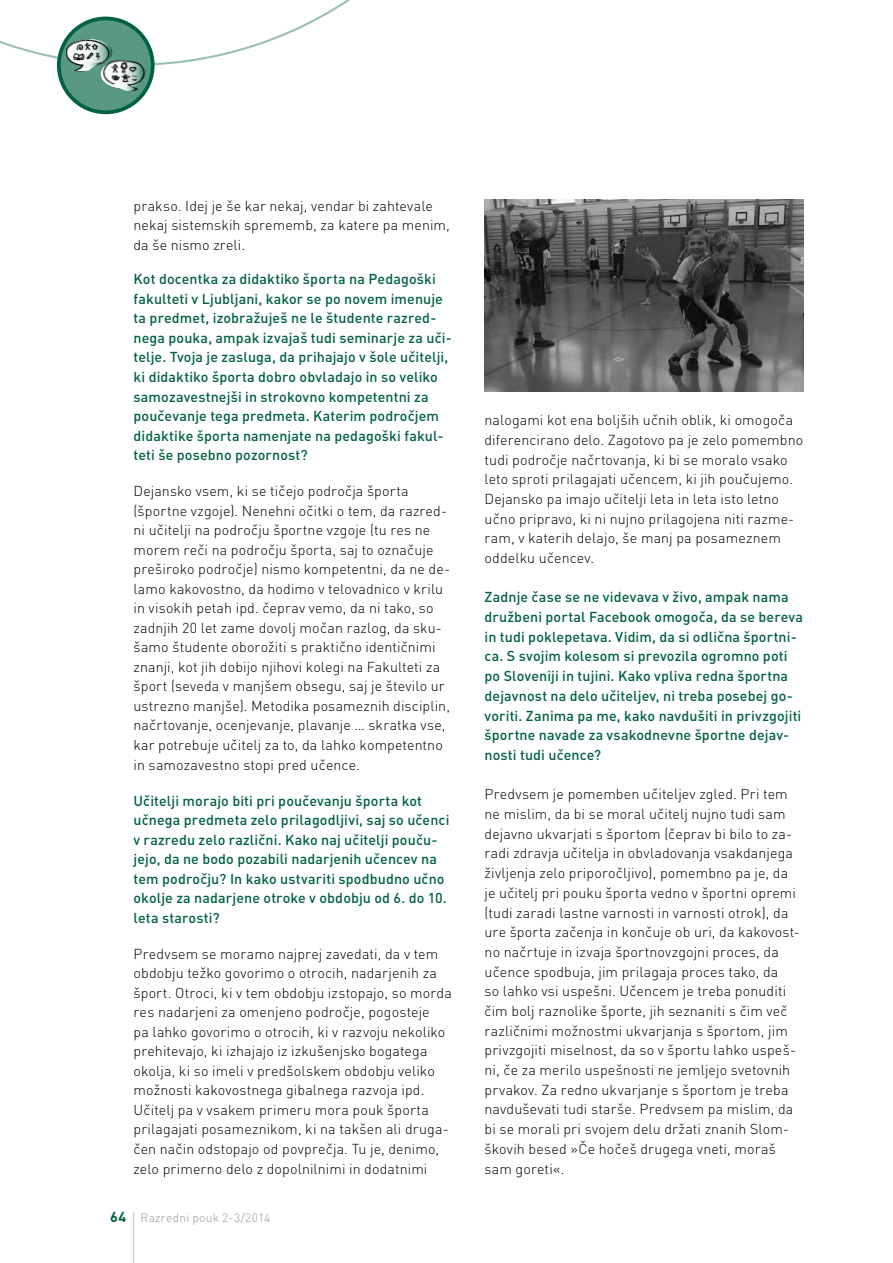
<style>
.page{position:relative;width:893px;height:1263px;background:#fff}
.page>*{position:absolute;margin:0;border:0;box-sizing:border-box;transform-origin:0 0}
.t1{font:300 14.25px/19.5px "DINP";letter-spacing:.01em;color:#000}
.t2{font:500 14.25px/19.5px "DINP";letter-spacing:.01em;color:#006241}
.t3{font:300 12px "DINP";letter-spacing:.02em;color:#939598}
.s1{font-weight:700;font-size:14.25px;color:#006241}
</style>
<div class="page">
<hr style="left:133px;top:1212px;width:1px;height:51px;background:#bfd8cf">
<svg style="left:59px;top:18px;width:94px;height:94px"></svg>
<img style="left:65px;top:92px;width:82px;height:7px">
<svg style="left:0;top:0;width:350px;height:92px"></svg>
<div style="left:57px;top:17px;width:98px;height:97px;border:4px solid #006241;border-radius:50%"></div>
<img style="left:485px;top:200px;width:318px;height:192px">
<p class="t1" style="left:134px;top:196px;width:318px">prakso. Idej je še kar nekaj, vendar bi zahtevale nekaj sistemskih sprememb, za katere pa menim, da še nismo zreli.</p>
<p class="t2" style="left:134px;top:269px;width:320px">Kot docentka za didaktiko športa na Pedagoški fakulteti v Ljubljani, kakor se po novem imenuje ta predmet, izobražuješ ne le študente razred&shy;nega pouka, ampak izvajaš tudi seminarje za uči&shy;telje. Tvoja je zasluga, da prihajajo v šole učitelji, ki didaktiko športa dobro obvladajo in so veliko samozavestnejši in strokovno kompetentni za poučevanje tega predmeta. Katerim področjem didaktike športa namenjate na pedagoški fakul&shy;teti še posebno pozornost?</p>
<p class="t1" style="left:134px;top:481px;width:318px">Dejansko vsem, ki se tičejo področja športa (športne vzgoje). Nenehni očitki o tem, da razred&shy;ni učitelji na področju športne vzgoje (tu res ne morem reči na področju športa, saj to označuje preširoko področje) nismo kompetentni, da ne de&shy;lamo kakovostno, da hodimo v telovadnico v krilu in visokih petah ipd. čeprav vemo, da ni tako, so zadnjih 20 let zame dovolj močan razlog, da sku&shy;šamo študente oborožiti s praktično identičnimi znanji, kot jih dobijo njihovi kolegi na Fakulteti za šport (seveda v manjšem obsegu, saj je število ur ustrezno manjše). Metodika posameznih disciplin, načrtovanje, ocenjevanje, plavanje … skratka vse, kar potrebuje učitelj za to, da lahko kompetentno in samozavestno stopi pred učence.</p>
<p class="t2" style="left:134px;top:790px;width:317px">Učitelji morajo biti pri poučevanju športa kot učnega predmeta zelo prilagodljivi, saj so učenci v razredu zelo različni. Kako naj učitelji pouču&shy;jejo, da ne bodo pozabili nadarjenih učencev na tem področju? In kako ustvariti spodbudno učno okolje za nadarjene otroke v obdobju od 6. do 10. leta starosti?</p>
<p class="t1" style="left:134px;top:944px;width:320px">Predvsem se moramo najprej zavedati, da v tem obdobju težko govorimo o otrocih, nadarjenih za šport. Otroci, ki v tem obdobju izstopajo, so morda res nadarjeni za omenjeno področje, pogosteje<br>pa lahko govorimo o otrocih, ki v razvoju nekoliko prehitevajo, ki izhajajo iz izkušenjsko bogatega okolja, ki so imeli v predšolskem obdobju veliko možnosti kakovostnega gibalnega razvoja ipd.<br>Učitelj pa v vsakem primeru mora pouk športa prilagajati posameznikom, ki na takšen ali druga&shy;čen način odstopajo od povprečja. Tu je, denimo, zelo primerno delo z dopolnilnimi in dodatnimi</p>
<p class="t3" style="left:110px;top:1210px;width:162px"><span class="s1">64</span> Razredni pouk 2-3/2014</p>
<p class="t1" style="left:485px;top:410px;width:320px">nalogami kot ena boljših učnih oblik, ki omogoča diferencirano delo. Zagotovo pa je zelo pomembno tudi področje načrtovanja, ki bi se moralo vsako leto sproti prilagajati učencem, ki jih poučujemo.<br>Dejansko pa imajo učitelji leta in leta isto letno učno pripravo, ki ni nujno prilagojena niti razme&shy;ram, v katerih delajo, še manj pa posameznem oddelku učencev.</p>
<p class="t2" style="left:485px;top:587px;width:320px">Zadnje čase se ne videvava v živo, ampak nama družbeni portal Facebook omogoča, da se bereva in tudi poklepetava. Vidim, da si odlična športni&shy;ca. S svojim kolesom si prevozila ogromno poti po Sloveniji in tujini. Kako vpliva redna športna dejavnost na delo učiteljev, ni treba posebej go&shy;voriti. Zanima pa me, kako navdušiti in privzgojiti športne navade za vsakodnevne športne dejav&shy;nosti tudi učence?</p>
<p class="t1" style="left:485px;top:784px;width:317px">Predvsem je pomemben učiteljev zgled. Pri tem ne mislim, da bi se moral učitelj nujno tudi sam dejavno ukvarjati s športom (čeprav bi bilo to za&shy;radi zdravja učitelja in obvladovanja vsakdanjega življenja zelo priporočljivo), pomembno pa je, da je učitelj pri pouku športa vedno v športni opremi (tudi zaradi lastne varnosti in varnosti otrok), da ure športa začenja in končuje ob uri, da kakovost&shy;no načrtuje in izvaja športnovzgojni proces, da učence spodbuja, jim prilagaja proces tako, da<br>so lahko vsi uspešni. Učencem je treba ponuditi čim bolj raznolike športe, jih seznaniti s čim več različnimi možnostmi ukvarjanja s športom, jim privzgojiti miselnost, da so v športu lahko uspeš&shy;ni, če za merilo uspešnosti ne jemljejo svetovnih prvakov. Za redno ukvarjanje s športom je treba navduševati tudi starše. Predvsem pa mislim, da bi se morali pri svojem delu držati znanih Slom&shy;škovih besed »Če hočeš drugega vneti, moraš sam goreti«.</p>
</div>
